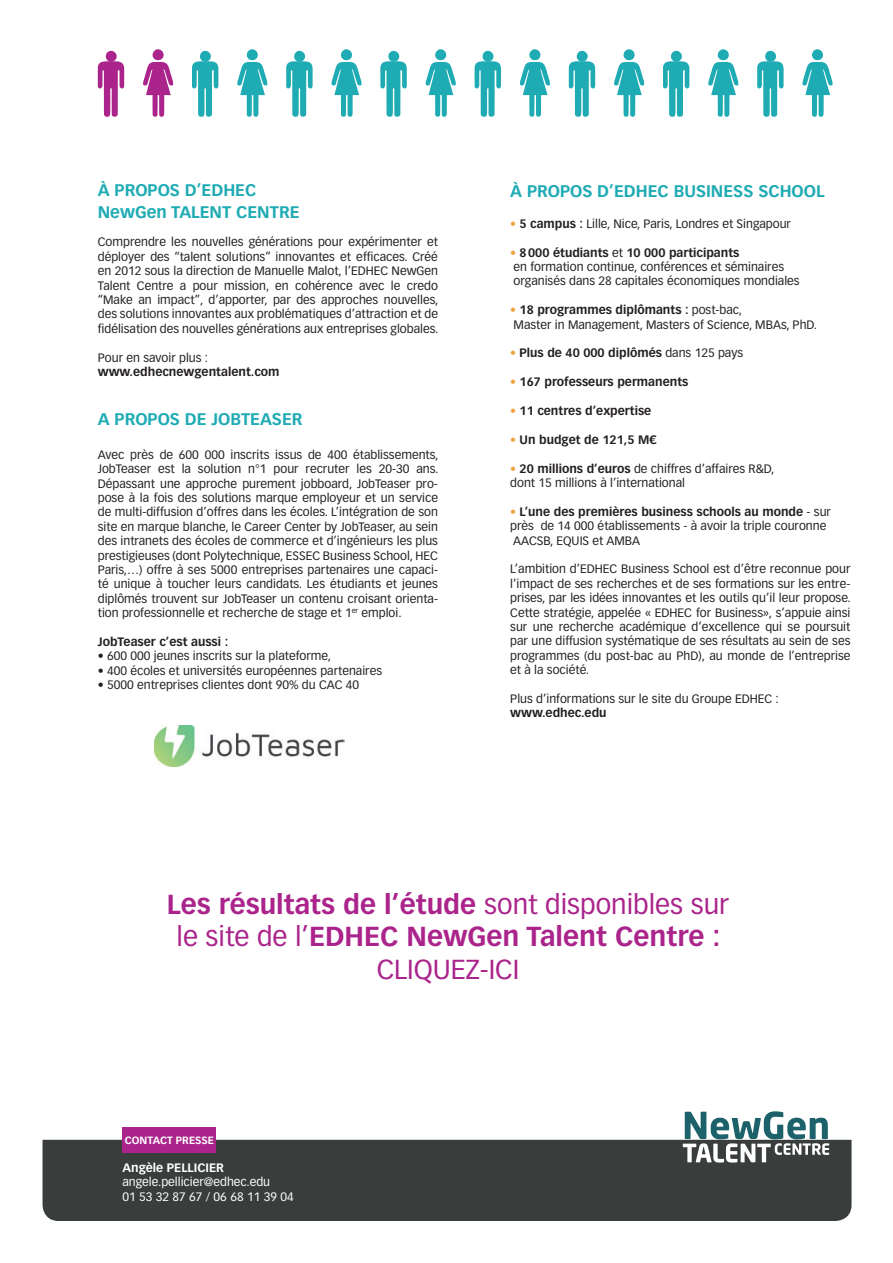
<style>
.page{position:relative;width:893px;height:1263px;background:#fff}
.page>*{position:absolute;margin:0;border:0;box-sizing:border-box;transform-origin:0 0}
.t1{font:700 27px/32.4px "Vectora LT Std";color:#aa248b;text-align:center}
.t2{font:700 16.5px/21.6px "Vectora LT Std";color:#1eabb4}
.t3{font:12px/14.4px "Vectora LT Std";color:#231f20}
.t4{font:700 12px "Vectora LT Std";color:#231f20}
.t5{font:12px/14.4px "Vectora LT Std";color:#fff}
.t6{font:700 12px "Vectora LT Std";color:#fff}
.t7{font:700 10.35px "Vectora LT Std";color:#fff}
.s1{color:#eea341}
.s2{font-weight:700}
.s3{font-weight:400;color:#eea341}
.s4{font-weight:400}
</style>
<div class="page">
<div style="left:43px;top:1140px;width:808px;height:81px;background:#393d3c"></div>
<div style="left:122px;top:1127px;width:94px;height:25px;background:#aa248b"></div>
<svg style="left:98px;top:50px;width:26px;height:67px"></svg>
<svg style="left:143px;top:49px;width:31px;height:68px"></svg>
<svg style="left:192px;top:50px;width:26px;height:67px"></svg>
<svg style="left:237px;top:49px;width:31px;height:68px"></svg>
<svg style="left:286px;top:50px;width:27px;height:67px"></svg>
<svg style="left:331px;top:49px;width:31px;height:68px"></svg>
<svg style="left:380px;top:50px;width:27px;height:67px"></svg>
<svg style="left:426px;top:49px;width:30px;height:68px"></svg>
<svg style="left:475px;top:50px;width:26px;height:67px"></svg>
<svg style="left:520px;top:49px;width:30px;height:68px"></svg>
<svg style="left:569px;top:50px;width:26px;height:67px"></svg>
<svg style="left:614px;top:49px;width:31px;height:68px"></svg>
<svg style="left:663px;top:50px;width:26px;height:67px"></svg>
<svg style="left:708px;top:49px;width:31px;height:68px"></svg>
<svg style="left:757px;top:50px;width:27px;height:67px"></svg>
<svg style="left:802px;top:49px;width:31px;height:68px"></svg>
<svg style="left:683px;top:1111px;width:146px;height:51px"></svg>
<img style="left:154px;top:726px;width:191px;height:41px">
<h2 class="t2" style="left:98px;top:179px;width:203px">À PROPOS D’EDHEC<br>NewGen TALENT CENTRE</h2>
<p class="t3" style="left:98px;top:235px;width:342px;text-align:justify">Comprendre les nouvelles générations pour expérimenter et déployer des “talent solutions” innovantes et efficaces. Créé en 2012 sous la direction de Manuelle Malot, l’EDHEC NewGen Talent Centre a pour mission, en cohérence avec le credo “Make an impact”, d’apporter, par des approches nouvelles, des solutions innovantes aux problématiques d’attraction et de fidélisation des nouvelles générations aux entreprises globales.</p>
<p class="t3" style="left:98px;top:350px;width:112px">Pour en savoir plus :</p>
<p class="t4" style="left:98px;top:364px;width:183px">www.edhecnewgentalent.com</p>
<h2 class="t2" style="left:98px;top:408px;width:206px">A PROPOS DE JOBTEASER</h2>
<p class="t3" style="left:98px;top:447px;width:342px;text-align:justify">Avec près de 600 000 inscrits issus de 400 établissements, JobTeaser est la solution n°1 pour recruter les 20-30 ans.<br>Dépassant une approche purement jobboard, JobTeaser pro&shy;pose à la fois des solutions marque employeur et un service de multi-diffusion d’offres dans les écoles. L’intégration de son site en marque blanche, le Career Center by JobTeaser, au sein des intranets des écoles de commerce et d’ingénieurs les plus prestigieuses (dont Polytechnique, ESSEC Business School, HEC Paris,…) offre à ses 5000 entreprises partenaires une capaci&shy;té unique à toucher leurs candidats. Les étudiants et jeunes diplômés trouvent sur JobTeaser un contenu croisant orienta&shy;tion professionnelle et recherche de stage et 1<sup>er</sup> emploi.</p>
<p class="t4" style="left:98px;top:634px;width:132px">JobTeaser c’est aussi :</p>
<p class="t3" style="left:98px;top:649px;width:235px">• 600 000 jeunes inscrits sur la plateforme,</p>
<p class="t3" style="left:98px;top:663px;width:286px">• 400 écoles et universités européennes partenaires</p>
<p class="t3" style="left:98px;top:678px;width:263px">• 5000 entreprises clientes dont 90% du CAC 40</p>
<h2 class="t2" style="left:510px;top:180px;width:316px">À PROPOS D’EDHEC BUSINESS SCHOOL</h2>
<p class="t3" style="left:510px;top:216px;width:282px"><span class="s1">•</span> <span class="s2">5 campus :</span> Lille, Nice, Paris, Londres et Singapour</p>
<p class="t3" style="left:510px;top:245px;width:291px"><span class="s1">•</span> <span class="s2">8 000 étudiants</span> et <span class="s2">10 000 participants<br></span>en formation continue, conférences et séminaires organisés dans 28 capitales économiques mondiales</p>
<p class="t3" style="left:510px;top:303px;width:308px"><span class="s1">•</span> <span class="s2">18 programmes diplômants :</span> post-bac,<br>Master in Management, Masters of Science, MBAs, PhD.</p>
<p class="t4" style="left:510px;top:346px;width:234px"><span class="s3">•</span> Plus de 40 000 diplômés <span class="s4">dans 125 pays</span></p>
<p class="t4" style="left:510px;top:375px;width:180px"><span class="s3">•</span> 167 professeurs permanents</p>
<p class="t4" style="left:510px;top:403px;width:143px"><span class="s3">•</span> 11 centres d’expertise</p>
<p class="t4" style="left:510px;top:432px;width:148px"><span class="s3">•</span> Un budget de 121,5 M€</p>
<p class="t3" style="left:510px;top:461px;width:266px"><span class="s1">•</span> <span class="s2">20 millions d’euros</span> de chiffres d’affaires R&amp;D, dont 15 millions à l’international</p>
<p class="t3" style="left:510px;top:504px;width:322px"><span class="s1">•</span> <span class="s2">L’une des premières business schools au monde</span> - sur près de 14 000 établissements - à avoir la triple couronne<br>AACSB, EQUIS et AMBA</p>
<p class="t3" style="left:510px;top:562px;width:342px;text-align:justify">L’ambition d’EDHEC Business School est d’être reconnue pour l’impact de ses recherches et de ses formations sur les entre&shy;prises, par les idées innovantes et les outils qu’il leur propose.<br>Cette stratégie, appelée « EDHEC for Business», s’appuie ainsi sur une recherche académique d’excellence qui se poursuit par une diffusion systématique de ses résultats au sein de ses programmes (du post-bac au PhD), au monde de l’entreprise et à la société.</p>
<p class="t3" style="left:510px;top:692px;width:270px">Plus d’informations sur le site du Groupe EDHEC :</p>
<p class="t4" style="left:510px;top:706px;width:98px">www.edhec.edu</p>
<h1 class="t1" style="left:167px;top:888px;width:564px">Les résultats de l’étude <span class="s4">sont disponibles sur le site de l’</span>EDHEC NewGen Talent Centre :<br><span class="s4">CLIQUEZ-ICI</span></h1>
<p class="t7" style="left:125px;top:1134px;width:91px">CONTACT PRESSE</p>
<p class="t6" style="left:122px;top:1160px;width:103px">Angèle PELLICIER</p>
<p class="t5" style="left:122px;top:1175px;width:173px">angele.pellicier@edhec.edu<br>01 53 32 87 67 / 06 68 11 39 04</p>
</div>
